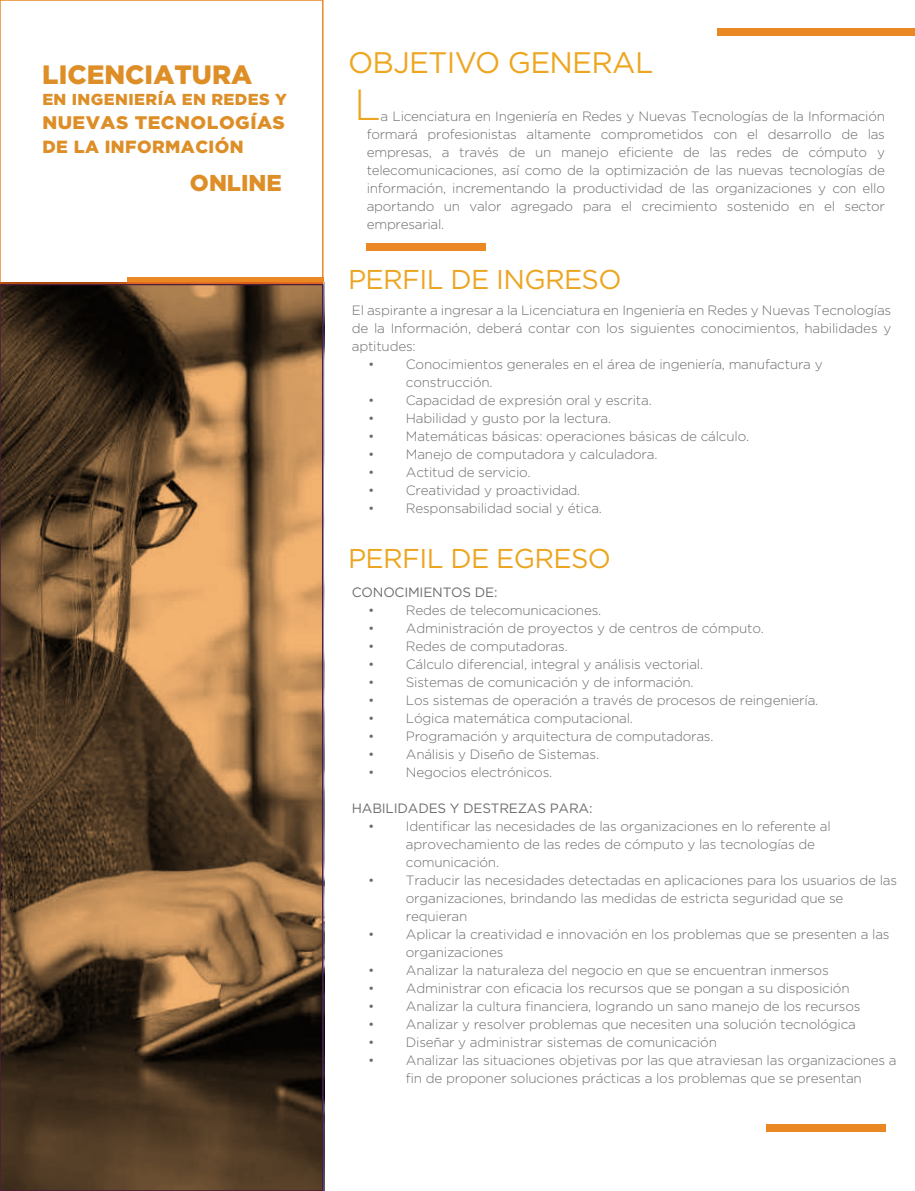
<style>
.page{position:relative;width:915px;height:1191px;background:#fff}
.page>*{position:absolute;margin:0;border:0;box-sizing:border-box;transform-origin:0 0}
.t1{font:300 43.5px "Gotham";color:#eca521}
.t2{font:29.7px "Gotham";letter-spacing:-.025em;color:#eea620}
.t3{font:27.15px "Gotham";letter-spacing:-.025em;color:#eca521}
.t4{font:900 26.55px "Gotham";color:#de8e27}
.t5{font:900 22.95px "Gotham";color:#de8e27}
.t6{font:900 18.15px "Gotham";letter-spacing:.025em;color:#de8e27;scale:1.04 1}
.t7{font:900 17.55px "Gotham";letter-spacing:.025em;color:#de8e27}
.t8{font:900 15.9px "Gotham";letter-spacing:.025em;color:#de8e27}
.t9{font:300 13.5px/18px "Gotham";letter-spacing:-.015em;color:#6d6e71}
.t10{font:13.5px "Gotham";letter-spacing:-.015em;color:#6d6e71}
</style>
<div class="page">
<div style="left:717px;top:28px;width:197px;height:7px;background:#ea8823"></div>
<div style="left:127px;top:277px;width:196px;height:7px;background:#ea8823"></div>
<div style="left:366px;top:243px;width:119px;height:7px;background:#ea8823"></div>
<div style="left:765px;top:1124px;width:120px;height:7px;background:#ea8823"></div>
<div style="left:0;top:0;width:323px;height:284px;border:2px solid #ea8823"></div>
<svg style="left:0;top:282px;width:322px;height:909px;background:#725334"></svg>
<h3 class="t4" style="left:42px;top:56px;width:211px">LICENCIATURA</h3>
<p class="t8" style="left:42px;top:89px;width:246px">EN INGENIERÍA EN REDES Y</p>
<h3 class="t6" style="left:42px;top:110px;width:235px">NUEVAS TECNOLOGÍAS</h3>
<p class="t7" style="left:42px;top:134px;width:203px">DE LA INFORMACIÓN</p>
<h3 class="t5" style="left:190px;top:166px;width:93px">ONLINE</h3>
<h2 class="t2" style="left:348px;top:43px;width:307px">OBJETIVO GENERAL</h2>
<h1 class="t1" style="left:354px;top:77px;width:28px">L</h1>
<p class="t9" style="left:366px;top:107px;width:519px;text-align:justify;text-indent:14px">a Licenciatura en Ingeniería en Redes y Nuevas Tecnologías de la Información formará profesionistas altamente comprometidos con el desarrollo de las empresas, a través de un manejo eficiente de las redes de cómputo y telecomunicaciones, así como de la optimización de las nuevas tecnologías de información, incrementando la productividad de las organizaciones y con ello aportando un valor agregado para el crecimiento sostenido en el sector empresarial.</p>
<h3 class="t3" style="left:348px;top:262px;width:275px">PERFIL DE INGRESO</h3>
<p class="t9" style="left:351px;top:301px;width:541px;text-align:justify">El aspirante a ingresar a la Licenciatura en Ingeniería en Redes y Nuevas Tecnologías de la Información, deberá contar con los siguientes conocimientos, habilidades y aptitudes:</p>
<p class="t9" style="left:405px;top:355px;width:418px;text-indent:-38px">• Conocimientos generales en el área de ingeniería, manufactura y construcción.</p>
<p class="t9" style="left:368px;top:391px;width:285px">• Capacidad de expresión oral y escrita.</p>
<p class="t9" style="left:368px;top:409px;width:244px">• Habilidad y gusto por la lectura.</p>
<p class="t9" style="left:368px;top:427px;width:382px">• Matemáticas básicas: operaciones básicas de cálculo.</p>
<p class="t9" style="left:368px;top:445px;width:290px">• Manejo de computadora y calculadora.</p>
<p class="t9" style="left:368px;top:463px;width:164px">• Actitud de servicio.</p>
<p class="t9" style="left:368px;top:481px;width:213px">• Creatividad y proactividad.</p>
<p class="t9" style="left:368px;top:498px;width:235px">• Responsabilidad social y ética.</p>
<h3 class="t3" style="left:348px;top:540px;width:264px">PERFIL DE EGRESO</h3>
<p class="t10" style="left:351px;top:584px;width:147px">CONOCIMIENTOS DE:</p>
<p class="t9" style="left:368px;top:601px;width:234px">• Redes de telecomunicaciones.</p>
<p class="t9" style="left:368px;top:619px;width:397px">• Administración de proyectos y de centros de cómputo.</p>
<p class="t9" style="left:368px;top:637px;width:201px">• Redes de computadoras.</p>
<p class="t9" style="left:368px;top:655px;width:336px">• Cálculo diferencial, integral y análisis vectorial.</p>
<p class="t9" style="left:368px;top:673px;width:327px">• Sistemas de comunicación y de información.</p>
<p class="t9" style="left:368px;top:691px;width:451px">• Los sistemas de operación a través de procesos de reingeniería.</p>
<p class="t9" style="left:368px;top:709px;width:266px">• Lógica matemática computacional.</p>
<p class="t9" style="left:368px;top:727px;width:346px">• Programación y arquitectura de computadoras.</p>
<p class="t9" style="left:368px;top:745px;width:232px">• Análisis y Diseño de Sistemas.</p>
<p class="t9" style="left:368px;top:763px;width:185px">• Negocios electrónicos.</p>
<p class="t10" style="left:351px;top:800px;width:242px">HABILIDADES Y DESTREZAS PARA:</p>
<p class="t9" style="left:405px;top:817px;width:426px;text-indent:-38px">• Identificar las necesidades de las organizaciones en lo referente al aprovechamiento de las redes de cómputo y las tecnologías de comunicación.</p>
<p class="t9" style="left:405px;top:871px;width:492px;text-indent:-38px">• Traducir las necesidades detectadas en aplicaciones para los usuarios de las organizaciones, brindando las medidas de estricta seguridad que se requieran</p>
<p class="t9" style="left:405px;top:925px;width:485px;text-indent:-38px">• Aplicar la creatividad e innovación en los problemas que se presenten a las organizaciones</p>
<p class="t9" style="left:368px;top:961px;width:462px">• Analizar la naturaleza del negocio en que se encuentran inmersos</p>
<p class="t9" style="left:368px;top:979px;width:482px">• Administrar con eficacia los recursos que se pongan a su disposición</p>
<p class="t9" style="left:368px;top:997px;width:493px">• Analizar la cultura financiera, logrando un sano manejo de los recursos</p>
<p class="t9" style="left:368px;top:1015px;width:489px">• Analizar y resolver problemas que necesiten una solución tecnológica</p>
<p class="t9" style="left:368px;top:1033px;width:350px">• Diseñar y administrar sistemas de comunicación</p>
<p class="t9" style="left:368px;top:1051px;width:529px;text-align:center">• Analizar las situaciones objetivas por las que atraviesan las organizaciones a fin de proponer soluciones prácticas a los problemas que se presentan</p>
</div>
